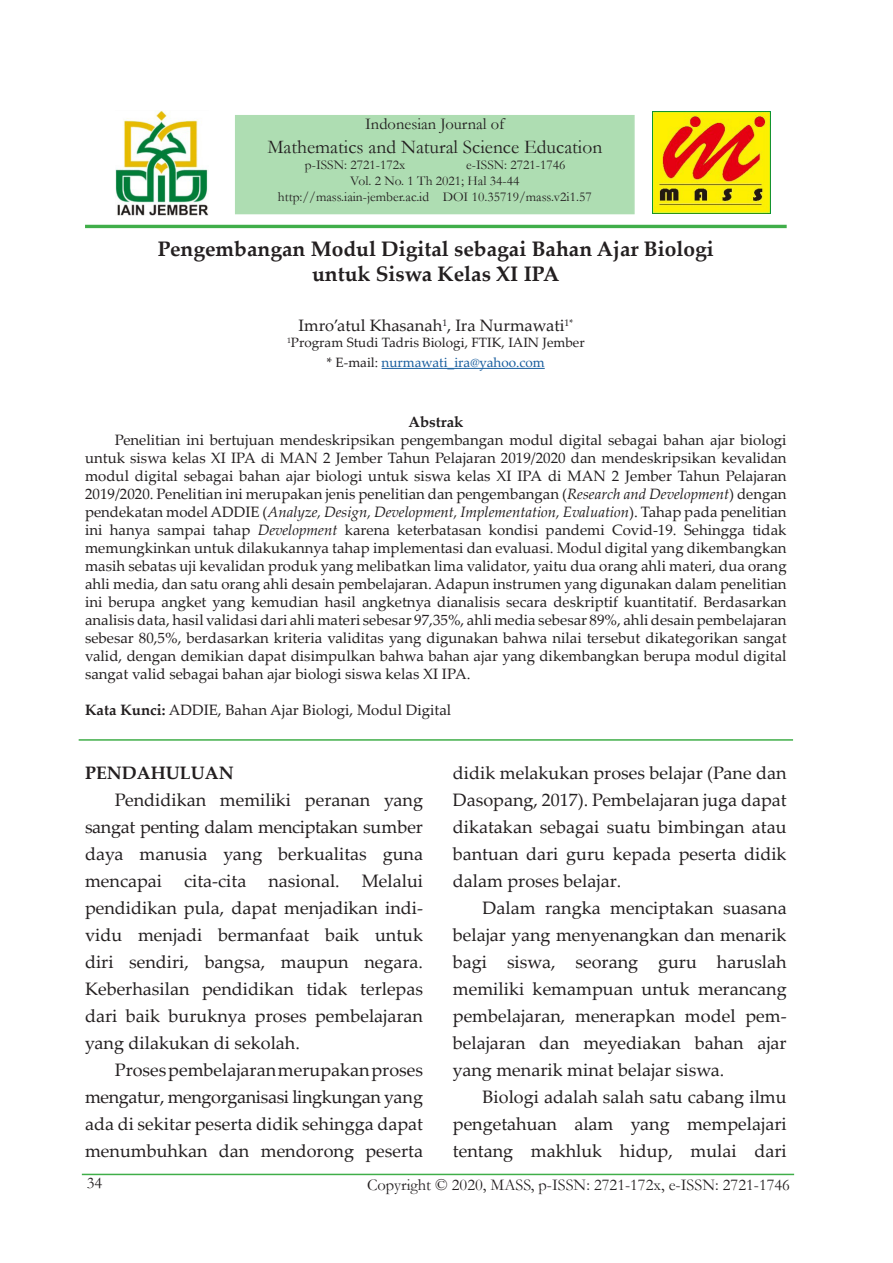
<style>
.page{position:relative;width:893px;height:1263px;background:#fff}
.page>*{position:absolute;margin:0;border:0;box-sizing:border-box;transform-origin:0 0}
.t1{font:700 21px "Palatino Linotype";color:#231f20}
.t2{font:19.5px "Garamond";color:#231f20}
.t3{font:18px/27px "Palatino Linotype";color:#231f20;text-align:justify}
.t4{font:700 18px "Palatino Linotype";color:#231f20}
.t5{font:16.5px "Garamond";color:#231f20}
.t6{font:16.5px "Palatino Linotype";color:#231f20}
.t7{font:15px/18px "Palatino Linotype";color:#231f20;text-align:justify}
.t8{font:700 15px "Palatino Linotype";color:#231f20}
.t9{font:13.5px "Garamond";color:#231f20}
.t10{font:13.5px "Palatino Linotype";color:#231f20}
.t11{font:13.5px "Palatino Linotype";color:#175d9e}
.s1{color:#231f20}
.s2{font-style:italic}
.s3{font-weight:700}
</style>
<div class="page">
<div style="left:235px;top:115px;width:400px;height:99px;background:#aeddb2"></div>
<img style="left:652px;top:112px;width:118px;height:101px">
<img style="left:116px;top:111px;width:93px;height:105px">
<hr style="left:85px;top:225px;width:702px;height:3px;background:#40ae49">
<hr style="left:82px;top:1174px;width:712px;height:1px;background:#40ae49">
<hr style="left:382px;top:368px;width:163px;height:1px;background:#175d9e">
<hr style="left:79px;top:739px;width:714px;height:2px;background:#40ae49">
<p class="t5" style="left:365px;top:113px;width:141px">Indonesian Journal of</p>
<h2 class="t2" style="left:267px;top:134px;width:336px">Mathematics and Natural Science Education</h2>
<p class="t9" style="left:305px;top:156px;width:102px">p-ISSN: 2721-172x</p>
<p class="t9" style="left:466px;top:156px;width:101px">e-ISSN: 2721-1746</p>
<p class="t9" style="left:350px;top:172px;width:171px">Vol. 2 No. 1 Th 2021; Hal 34-44</p>
<p class="t9" style="left:278px;top:188px;width:315px">http://mass.iain-jember.ac.id DOI 10.35719/mass.v2i1.57</p>
<p class="t1" style="left:158px;top:234px;width:557px">Pengembangan Modul Digital sebagai Bahan Ajar Biologi</p>
<p class="t1" style="left:312px;top:259px;width:249px">untuk Siswa Kelas XI IPA</p>
<p class="t6" style="left:299px;top:314px;width:276px">Imro’atul Khasanah<sup>1</sup>, Ira Nurmawati<sup>1*</sup></p>
<p class="t10" style="left:287px;top:333px;width:299px"><sup>1</sup>Program Studi Tadris Biologi, FTIK, IAIN Jember</p>
<p class="t11" style="left:327px;top:353px;width:219px"><span class="s1">* E-mail:</span> nurmawati_ira@yahoo.com</p>
<p class="t8" style="left:408px;top:411px;width:56px">Abstrak</p>
<p class="t7" style="left:85px;top:430px;width:703px;text-indent:30px">Penelitian ini bertujuan mendeskripsikan pengembangan modul digital sebagai bahan ajar biologi untuk siswa kelas XI IPA di MAN 2 Jember Tahun Pelajaran 2019/2020 dan mendeskripsikan kevalidan modul digital sebagai bahan ajar biologi untuk siswa kelas XI IPA di MAN 2 Jember Tahun Pelajaran 2019/2020. Penelitian ini merupakan jenis penelitian dan pengembangan (<span class="s2">Research and Development</span>) dengan pendekatan model ADDIE (<span class="s2">Analyze, Design, Development, Implementation, Evaluation</span>). Tahap pada penelitian ini hanya sampai tahap <span class="s2">Development</span> karena keterbatasan kondisi pandemi Covid-19. Sehingga tidak memungkinkan untuk dilakukannya tahap implementasi dan evaluasi. Modul digital yang dikembangkan masih sebatas uji kevalidan produk yang melibatkan lima validator, yaitu dua orang ahli materi, dua orang ahli media, dan satu orang ahli desain pembelajaran. Adapun instrumen yang digunakan dalam penelitian ini berupa angket yang kemudian hasil angketnya dianalisis secara deskriptif kuantitatif. Berdasarkan analisis data, hasil validasi dari ahli materi sebesar 97,35%, ahli media sebesar 89%, ahli desain pembelajaran sebesar 80,5%, berdasarkan kriteria validitas yang digunakan bahwa nilai tersebut dikategorikan sangat valid, dengan demikian dapat disimpulkan bahwa bahan ajar yang dikembangkan berupa modul digital sangat valid sebagai bahan ajar biologi siswa kelas XI IPA.</p>
<p class="t7" style="left:85px;top:700px;width:368px"><span class="s3">Kata Kunci:</span> ADDIE, Bahan Ajar Biologi, Modul Digital</p>
<p class="t4" style="left:85px;top:760px;width:150px">PENDAHULUAN</p>
<p class="t3" style="left:85px;top:785px;width:340px;text-indent:30px">Pendidikan memiliki peranan yang sangat penting dalam menciptakan sumber daya manusia yang berkualitas guna mencapai cita-cita nasional. Melalui pendidikan pula, dapat menjadikan indi&shy;vidu menjadi bermanfaat baik untuk diri sendiri, bangsa, maupun negara.<br>Keberhasilan pendidikan tidak terlepas dari baik buruknya proses pembelajaran yang dilakukan di sekolah.</p>
<p class="t3" style="left:85px;top:1055px;width:340px;text-indent:30px">Proses pembelajaran merupakan proses mengatur, mengorganisasi lingkungan yang ada di sekitar peserta didik sehingga dapat menumbuhkan dan mendorong peserta</p>
<p class="t3" style="left:453px;top:758px;width:335px">didik melakukan proses belajar (Pane dan Dasopang, 2017). Pembelajaran juga dapat dikatakan sebagai suatu bimbingan atau bantuan dari guru kepada peserta didik dalam proses belajar.</p>
<p class="t3" style="left:453px;top:893px;width:335px;text-indent:30px">Dalam rangka menciptakan suasana belajar yang menyenangkan dan menarik bagi siswa, seorang guru haruslah memiliki kemampuan untuk merancang pembelajaran, menerapkan model pem&shy;belajaran dan meyediakan bahan ajar yang menarik minat belajar siswa.</p>
<p class="t3" style="left:453px;top:1082px;width:335px;text-indent:30px">Biologi adalah salah satu cabang ilmu pengetahuan alam yang mempelajari tentang makhluk hidup, mulai dari</p>
<p class="t5" style="left:87px;top:1172px;width:17px">34</p>
<p class="t5" style="left:367px;top:1174px;width:424px">Copyright © 2020, MASS, p-ISSN: 2721-172x, e-ISSN: 2721-1746</p>
</div>
